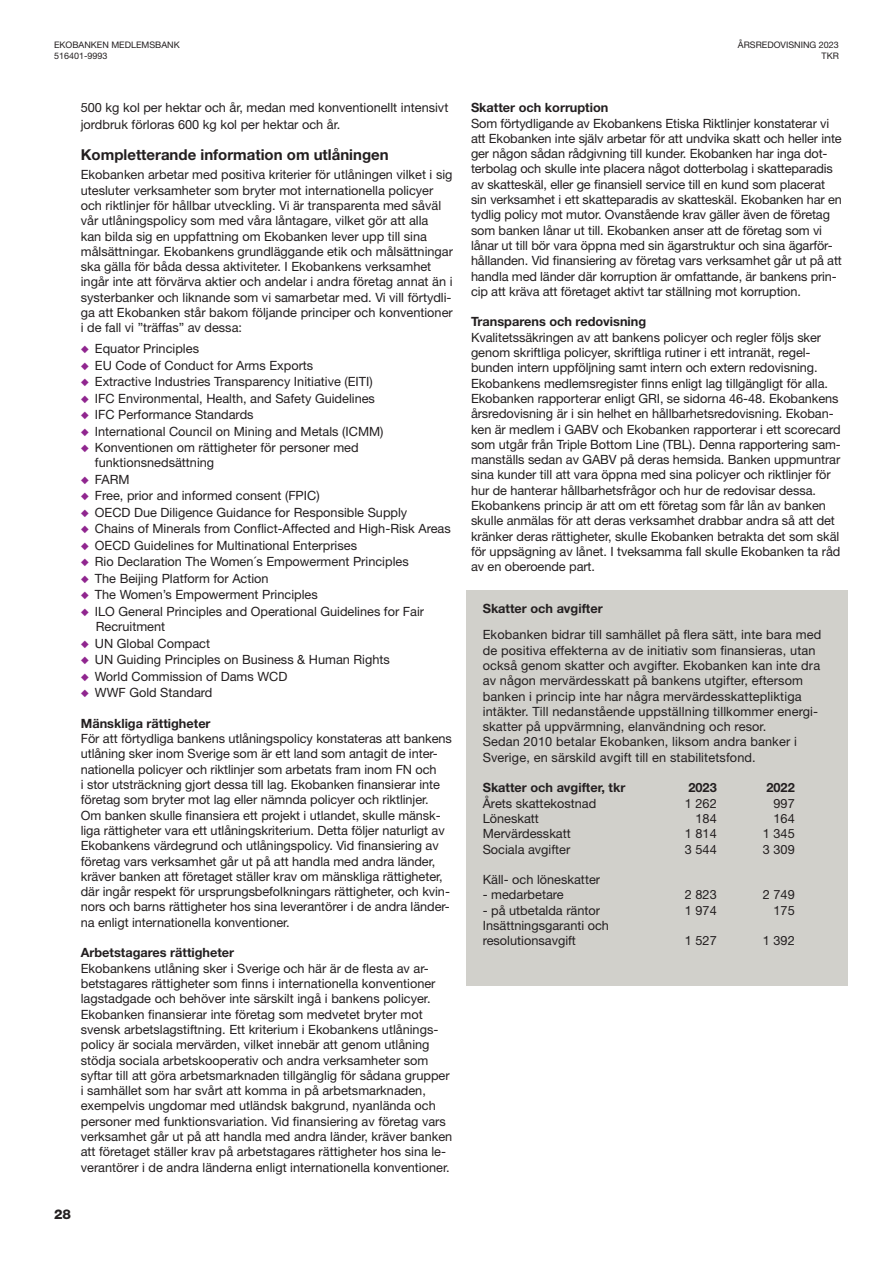
<style>
.page{position:relative;width:893px;height:1263px;background:#fff}
.page>*{position:absolute;margin:0;border:0;box-sizing:border-box;transform-origin:0 0}
.t1{font:700 15px "Helvetica Neue LT Pro";color:#231f20}
.t2{font:800 13.5px "Helvetica Neue LT Pro";color:#231f20}
.t3{font:12.75px/15.3px "Helvetica Neue LT Pro";color:#231f20}
.t4{font:700 12.75px "Helvetica Neue LT Pro";color:#231f20}
.t5{font:9px/10.5px "Helvetica Neue LT Pro";color:#231f20}
.s1{color:#90268f}
</style>
<div class="page">
<div style="left:466px;top:590px;width:382px;height:395px;background:#d1d0cb"></div>
<p class="t5" style="left:54px;top:40px;width:127px">EKOBANKEN MEDLEMSBANK<br>516401-9993</p>
<p class="t5" style="left:738px;top:40px;width:103px;text-align:right">ÅRSREDOVISNING 2023<br>TKR</p>
<p class="t3" style="left:81px;top:99px;width:369px;line-height:16.8px">500 kg kol per hektar och år, medan med konventionellt intensivt jordbruk förloras 600 kg kol per hektar och år.</p>
<p class="t1" style="left:81px;top:145px;width:309px">Kompletterande information om utlåningen</p>
<p class="t3" style="left:81px;top:167px;width:374px">Ekobanken arbetar med positiva kriterier för utlåningen vilket i sig utesluter verksamheter som bryter mot internationella policyer och riktlinjer för hållbar utveckling. Vi är transparenta med såväl vår utlåningspolicy som med våra låntagare, vilket gör att alla<br>kan bilda sig en uppfattning om Ekobanken lever upp till sina målsättningar. Ekobankens grundläggande etik och målsättningar ska gälla för båda dessa aktiviteter. I Ekobankens verksamhet ingår inte att förvärva aktier och andelar i andra företag annat än i systerbanker och liknande som vi samarbetar med. Vi vill förtydli&shy;ga att Ekobanken står bakom följande principer och konventioner i de fall vi ”träffas” av dessa:</p>
<p class="t3" style="left:81px;top:341px;width:120px"><span class="s1">◆</span> Equator Principles</p>
<p class="t3" style="left:81px;top:357px;width:234px"><span class="s1">◆</span> EU Code of Conduct for Arms Exports</p>
<p class="t3" style="left:81px;top:374px;width:294px"><span class="s1">◆</span> Extractive Industries Transparency Initiative (EITI)</p>
<p class="t3" style="left:81px;top:390px;width:296px"><span class="s1">◆</span> IFC Environmental, Health, and Safety Guidelines</p>
<p class="t3" style="left:81px;top:407px;width:174px"><span class="s1">◆</span> IFC Performance Standards</p>
<p class="t3" style="left:81px;top:423px;width:304px"><span class="s1">◆</span> International Council on Mining and Metals (ICMM)</p>
<p class="t3" style="left:95px;top:440px;width:265px;text-indent:-14px"><span class="s1">◆</span> Konventionen om rättigheter för personer med funktionsnedsättning</p>
<p class="t3" style="left:81px;top:471px;width:50px"><span class="s1">◆</span> FARM</p>
<p class="t3" style="left:81px;top:488px;width:240px"><span class="s1">◆</span> Free, prior and informed consent (FPIC)</p>
<p class="t3" style="left:81px;top:504px;width:328px"><span class="s1">◆</span> OECD Due Diligence Guidance for Responsible Supply</p>
<p class="t3" style="left:81px;top:521px;width:371px"><span class="s1">◆</span> Chains of Minerals from Conflict-Affected and High-Risk Areas</p>
<p class="t3" style="left:81px;top:537px;width:278px"><span class="s1">◆</span> OECD Guidelines for Multinational Enterprises</p>
<p class="t3" style="left:81px;top:554px;width:329px"><span class="s1">◆</span> Rio Declaration The Women´s Empowerment Principles</p>
<p class="t3" style="left:81px;top:570px;width:189px"><span class="s1">◆</span> The Beijing Platform for Action</p>
<p class="t3" style="left:81px;top:587px;width:239px"><span class="s1">◆</span> The Women’s Empowerment Principles</p>
<p class="t3" style="left:96px;top:603px;width:330px;text-indent:-15px"><span class="s1">◆</span> ILO General Principles and Operational Guidelines for Fair<br>Recruitment</p>
<p class="t3" style="left:81px;top:635px;width:131px"><span class="s1">◆</span> UN Global Compact</p>
<p class="t3" style="left:81px;top:652px;width:311px"><span class="s1">◆</span> UN Guiding Principles on Business &amp; Human Rights</p>
<p class="t3" style="left:81px;top:668px;width:208px"><span class="s1">◆</span> World Commission of Dams WCD</p>
<p class="t3" style="left:81px;top:685px;width:133px"><span class="s1">◆</span> WWF Gold Standard</p>
<p class="t4" style="left:81px;top:715px;width:131px">Mänskliga rättigheter</p>
<p class="t3" style="left:81px;top:731px;width:373px">För att förtydliga bankens utlåningspolicy konstateras att bankens utlåning sker inom Sverige som är ett land som antagit de inter&shy;nationella policyer och riktlinjer som arbetats fram inom FN och<br>i stor utsträckning gjort dessa till lag. Ekobanken finansierar inte företag som bryter mot lag eller nämnda policyer och riktlinjer.<br>Om banken skulle finansiera ett projekt i utlandet, skulle mänsk&shy;liga rättigheter vara ett utlåningskriterium. Detta följer naturligt av Ekobankens värdegrund och utlåningspolicy. Vid finansiering av företag vars verksamhet går ut på att handla med andra länder, kräver banken att företaget ställer krav om mänskliga rättigheter, där ingår respekt för ursprungsbefolkningars rättigheter, och kvin&shy;nors och barns rättigheter hos sina leverantörer i de andra länder&shy;na enligt internationella konventioner.</p>
<p class="t4" style="left:81px;top:945px;width:155px">Arbetstagares rättigheter</p>
<p class="t3" style="left:81px;top:960px;width:373px">Ekobankens utlåning sker i Sverige och här är de flesta av ar&shy;betstagares rättigheter som finns i internationella konventioner lagstadgade och behöver inte särskilt ingå i bankens policyer.<br>Ekobanken finansierar inte företag som medvetet bryter mot svensk arbetslagstiftning. Ett kriterium i Ekobankens utlånings&shy;policy är sociala mervärden, vilket innebär att genom utlåning stödja sociala arbetskooperativ och andra verksamheter som syftar till att göra arbetsmarknaden tillgänglig för sådana grupper i samhället som har svårt att komma in på arbetsmarknaden, exempelvis ungdomar med utländsk bakgrund, nyanlända och personer med funktionsvariation. Vid finansiering av företag vars verksamhet går ut på att handla med andra länder, kräver banken att företaget ställer krav på arbetstagares rättigheter hos sina le&shy;verantörer i de andra länderna enligt internationella konventioner.</p>
<p class="t2" style="left:54px;top:1206px;width:19px">28</p>
<p class="t4" style="left:471px;top:100px;width:139px">Skatter och korruption</p>
<p class="t3" style="left:471px;top:115px;width:372px">Som förtydligande av Ekobankens Etiska Riktlinjer konstaterar vi att Ekobanken inte själv arbetar för att undvika skatt och heller inte ger någon sådan rådgivning till kunder. Ekobanken har inga dot&shy;terbolag och skulle inte placera något dotterbolag i skatteparadis av skatteskäl, eller ge finansiell service till en kund som placerat sin verksamhet i ett skatteparadis av skatteskäl. Ekobanken har en tydlig policy mot mutor. Ovanstående krav gäller även de företag som banken lånar ut till. Ekobanken anser att de företag som vi lånar ut till bör vara öppna med sin ägarstruktur och sina ägarför&shy;hållanden. Vid finansiering av företag vars verksamhet går ut på att handla med länder där korruption är omfattande, är bankens prin&shy;cip att kräva att företaget aktivt tar ställning mot korruption.</p>
<p class="t4" style="left:471px;top:314px;width:177px">Transparens och redovisning</p>
<p class="t3" style="left:471px;top:329px;width:371px">Kvalitetssäkringen av att bankens policyer och regler följs sker genom skriftliga policyer, skriftliga rutiner i ett intranät, regel&shy;bunden intern uppföljning samt intern och extern redovisning.<br>Ekobankens medlemsregister finns enligt lag tillgängligt för alla.<br>Ekobanken rapporterar enligt GRI, se sidorna 46-48. Ekobankens årsredovisning är i sin helhet en hållbarhetsredovisning. Ekoban&shy;ken är medlem i GABV och Ekobanken rapporterar i ett scorecard som utgår från Triple Bottom Line (TBL). Denna rapportering sam&shy;manställs sedan av GABV på deras hemsida. Banken uppmuntrar sina kunder till att vara öppna med sina policyer och riktlinjer för hur de hanterar hållbarhetsfrågor och hur de redovisar dessa.<br>Ekobankens princip är att om ett företag som får lån av banken skulle anmälas för att deras verksamhet drabbar andra så att det kränker deras rättigheter, skulle Ekobanken betrakta det som skäl för uppsägning av lånet. I tveksamma fall skulle Ekobanken ta råd av en oberoende part.</p>
<p class="t4" style="left:483px;top:601px;width:121px">Skatter och avgifter</p>
<p class="t3" style="left:483px;top:627px;width:340px">Ekobanken bidrar till samhället på flera sätt, inte bara med de positiva effekterna av de initiativ som finansieras, utan också genom skatter och avgifter. Ekobanken kan inte dra av någon mervärdesskatt på bankens utgifter, eftersom banken i princip inte har några mervärdesskattepliktiga intäkter. Till nedanstående uppställning tillkommer energi&shy;skatter på uppvärmning, elanvändning och resor.<br>Sedan 2010 betalar Ekobanken, liksom andra banker i Sverige, en särskild avgift till en stabilitetsfond.</p>
<p class="t4" style="left:483px;top:780px;width:144px">Skatter och avgifter, tkr</p>
<p class="t4" style="left:688px;top:780px;width:30px">2023</p>
<p class="t4" style="left:766px;top:780px;width:30px">2022</p>
<p class="t3" style="left:483px;top:795px;width:115px">Årets skattekostnad</p>
<p class="t3" style="left:685px;top:795px;width:33px">1 262</p>
<p class="t3" style="left:773px;top:795px;width:23px">997</p>
<p class="t3" style="left:483px;top:810px;width:58px">Löneskatt</p>
<p class="t3" style="left:695px;top:810px;width:23px">184</p>
<p class="t3" style="left:773px;top:810px;width:23px">164</p>
<p class="t3" style="left:483px;top:826px;width:90px">Mervärdesskatt</p>
<p class="t3" style="left:685px;top:826px;width:33px">1 814</p>
<p class="t3" style="left:763px;top:826px;width:33px">1 345</p>
<p class="t3" style="left:483px;top:841px;width:89px">Sociala avgifter</p>
<p class="t3" style="left:685px;top:841px;width:33px">3 544</p>
<p class="t3" style="left:763px;top:841px;width:33px">3 309</p>
<p class="t3" style="left:483px;top:872px;width:119px">Käll- och löneskatter</p>
<p class="t3" style="left:483px;top:887px;width:83px">- medarbetare</p>
<p class="t3" style="left:685px;top:887px;width:33px">2 823</p>
<p class="t3" style="left:763px;top:887px;width:33px">2 749</p>
<p class="t3" style="left:483px;top:902px;width:119px">- på utbetalda räntor</p>
<p class="t3" style="left:685px;top:902px;width:33px">1 974</p>
<p class="t3" style="left:773px;top:902px;width:23px">175</p>
<p class="t3" style="left:483px;top:917px;width:128px">Insättningsgaranti och resolutionsavgift</p>
<p class="t3" style="left:685px;top:933px;width:33px">1 527</p>
<p class="t3" style="left:763px;top:933px;width:33px">1 392</p>
</div>
